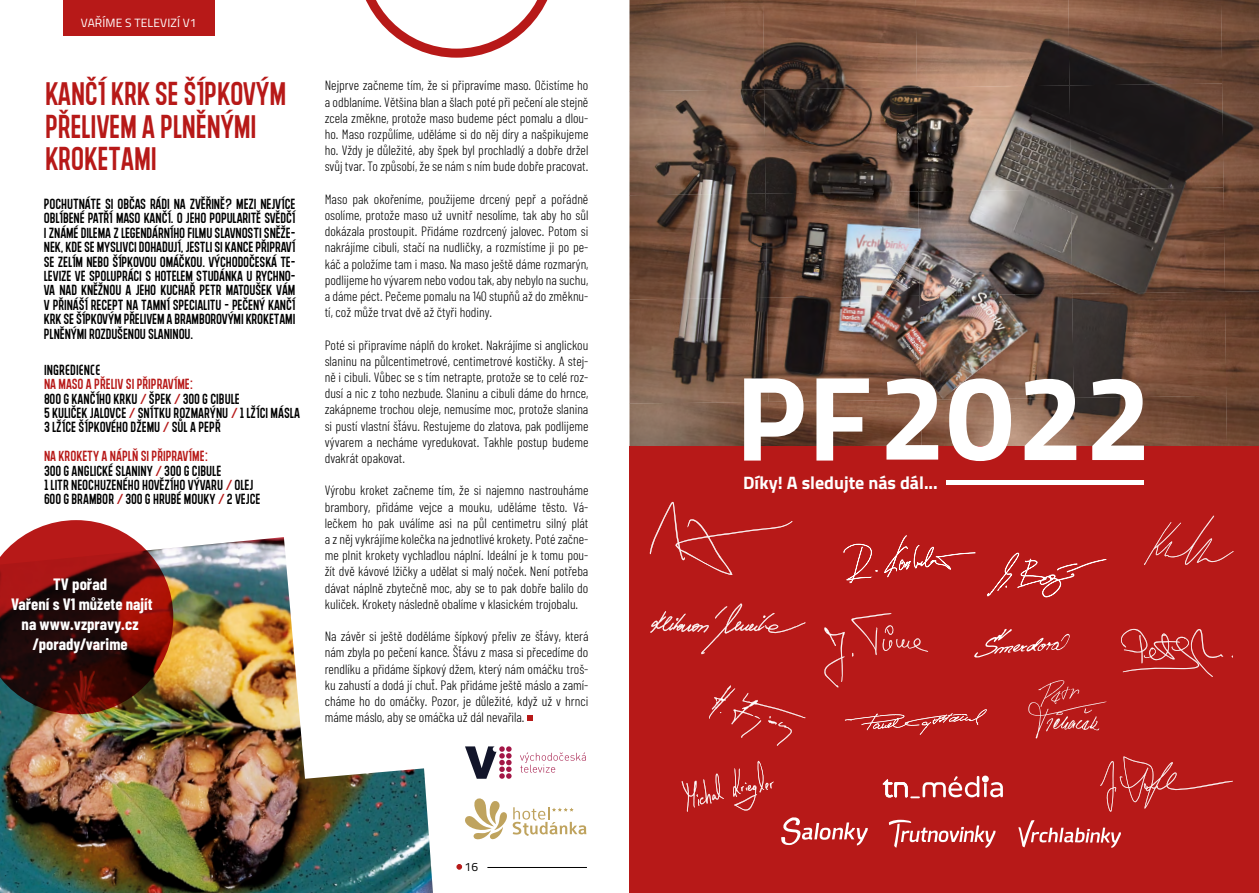
<style>
.page{position:relative;width:1259px;height:893px;background:#fff}
.page>*{position:absolute;margin:0;border:0;box-sizing:border-box;transform-origin:0 0}
.t1{font:condensed 27px/32.4px "BROOKLINE";letter-spacing:-.01em;color:#b71918}
.t2{font:700 18px "Titillium";color:#fff}
.t3{font:700 16.5px/19.8px "Barlow Condensed";color:#fff;text-align:center}
.t4{font:300 13.5px/16.2px "Barlow Condensed";color:#000;text-align:justify}
.t5{font:condensed 12px/14.4px "BROOKLINE";color:#000}
.t6{font:12px "Titillium Web";letter-spacing:.01em;color:#fff}
.t7{font:12px "Titillium Web";color:#000}
.s1{color:#b71918}
</style>
<div class="page">
<img style="left:0;top:537px;width:433px;height:356px">
<svg style="left:282px;top:537px;width:251px;height:242px"></svg>
<div style="left:63px;top:0;width:151px;height:35px;background:#b71918"></div>
<svg style="left:0;top:520px;width:173px;height:194px;background:#682822"></svg>
<svg style="left:366px;top:0;width:182px;height:58px"></svg>
<svg style="left:520px;top:752px;width:66px;height:21px"></svg>
<svg style="left:465px;top:746px;width:46px;height:33px"></svg>
<svg style="left:465px;top:798px;width:121px;height:42px"></svg>
<img style="left:629px;top:0;width:286px;height:89px">
<img style="left:915px;top:0;width:153px;height:87px">
<img style="left:1068px;top:0;width:153px;height:85px">
<img style="left:1221px;top:0;width:38px;height:291px">
<img style="left:629px;top:89px;width:135px;height:104px">
<img style="left:764px;top:87px;width:152px;height:106px">
<img style="left:916px;top:85px;width:153px;height:106px">
<img style="left:1069px;top:83px;width:154px;height:106px">
<img style="left:629px;top:193px;width:136px;height:105px">
<img style="left:765px;top:191px;width:153px;height:107px">
<img style="left:918px;top:189px;width:152px;height:107px">
<img style="left:1070px;top:187px;width:155px;height:107px">
<img style="left:629px;top:298px;width:138px;height:102px">
<img style="left:767px;top:296px;width:152px;height:104px">
<img style="left:919px;top:294px;width:153px;height:102px">
<img style="left:1072px;top:292px;width:152px;height:104px">
<img style="left:1224px;top:291px;width:35px;height:155px">
<img style="left:629px;top:400px;width:257px;height:46px">
<img style="left:1011px;top:396px;width:216px;height:50px">
<div style="left:629px;top:446px;width:630px;height:447px;background:#b71918"></div>
<svg style="left:1024px;top:379px;width:120px;height:81px"></svg>
<svg style="left:886px;top:378px;width:125px;height:83px"></svg>
<svg style="left:744px;top:378px;width:125px;height:83px"></svg>
<svg style="left:709px;top:685px;width:96px;height:61px"></svg>
<svg style="left:845px;top:709px;width:142px;height:26px"></svg>
<svg style="left:650px;top:603px;width:155px;height:51px"></svg>
<svg style="left:681px;top:773px;width:43px;height:39px"></svg>
<svg style="left:733px;top:761px;width:40px;height:50px"></svg>
<svg style="left:987px;top:553px;width:119px;height:44px"></svg>
<svg style="left:824px;top:627px;width:21px;height:60px"></svg>
<svg style="left:851px;top:613px;width:77px;height:44px"></svg>
<svg style="left:1144px;top:516px;width:89px;height:49px"></svg>
<svg style="left:1121px;top:629px;width:102px;height:48px"></svg>
<svg style="left:1100px;top:756px;width:133px;height:56px"></svg>
<svg style="left:650px;top:501px;width:142px;height:74px"></svg>
<svg style="left:884px;top:535px;width:91px;height:42px"></svg>
<svg style="left:843px;top:544px;width:35px;height:39px"></svg>
<svg style="left:1028px;top:680px;width:79px;height:59px"></svg>
<svg style="left:974px;top:629px;width:96px;height:29px"></svg>
<div style="left:946px;top:480px;width:198px;height:5px;background:#fff"></div>
<svg style="left:781px;top:817px;width:87px;height:28px"></svg>
<svg style="left:888px;top:820px;width:107px;height:28px"></svg>
<svg style="left:1018px;top:820px;width:103px;height:28px"></svg>
<svg style="left:883px;top:776px;width:120px;height:22px"></svg>
<svg style="left:456px;top:864px;width:6px;height:5px"></svg>
<hr style="left:487px;top:867px;width:100px;height:1px;background:#000">
<svg style="left:527px;top:716px;width:6px;height:5px"></svg>
<p class="t6" style="left:81px;top:14px;width:117px">VAŘÍME S TELEVIZÍ V1</p>
<h1 class="t1" style="left:45px;top:77px;width:243px">KANČÍ KRK SE ŠÍPKOVÝM<br>PŘELIVEM A PLNĚNÝMI<br>KROKETAMI</h1>
<p class="t5" style="left:44px;top:197px;width:253px;text-align:justify">POCHUTNÁTE SI OBČAS RÁDI NA ZVĚŘINĚ? MEZI NEJVÍCE OBLÍBENÉ PATŘÍ MASO KANČÍ. O JEHO POPULARITĚ SVĚDČÍ I ZNÁMÉ DILEMA Z LEGENDÁRNÍHO FILMU SLAVNOSTI SNĚŽE-NEK, KDE SE MYSLIVCI DOHADUJÍ, JESTLI SI KANCE PŘIPRAVÍ SE ZELÍM NEBO ŠÍPKOVOU OMÁČKOU. VÝCHODOČESKÁ TE-LEVIZE VE SPOLUPRÁCI S HOTELEM STUDÁNKA U RYCHNO-VA NAD KNĚŽNOU A JEHO KUCHAŘ PETR MATOUŠEK VÁM V PŘINÁŠÍ RECEPT NA TAMNÍ SPECIALITU - PEČENÝ KANČÍ KRK SE ŠÍPKOVÝM PŘELIVEM A BRAMBOROVÝMI KROKETAMI PLNĚNÝMI ROZDUŠENOU SLANINOU.</p>
<p class="t5" style="left:44px;top:362px;width:58px">INGREDIENCE</p>
<p class="t5" style="left:44px;top:377px;width:258px"><span class="s1">NA MASO A PŘELIV SI PŘIPRAVÍME:<br></span>800 G KANČÍHO KRKU <span class="s1">/</span> ŠPEK <span class="s1">/</span> 300 G CIBULE<br>5 KULIČEK JALOVCE <span class="s1">/</span> SNÍTKU ROZMARÝNU <span class="s1">/</span> 1 LŽÍCI MÁSLA 3 LŽÍCE ŠÍPKOVÉHO DŽEMU <span class="s1">/</span> SŮL A PEPŘ</p>
<p class="t5" style="left:44px;top:449px;width:218px"><span class="s1">NA KROKETY A NÁPLŇ SI PŘIPRAVÍME:<br></span>300 G ANGLICKÉ SLANINY <span class="s1">/</span> 300 G CIBULE<br>1 LITR NEOCHUZENÉHO HOVĚZÍHO VÝVARU <span class="s1">/</span> OLEJ 600 G BRAMBOR <span class="s1">/</span> 300 G HRUBÉ MOUKY <span class="s1">/</span> 2 VEJCE</p>
<p class="t3" style="left:11px;top:574px;width:143px">TV pořad<br>Vaření s V1 můžete najít na www.vzpravy.cz /porady/varime</p>
<p class="t4" style="left:325px;top:77px;width:265px">Nejprve začneme tím, že si připravíme maso. Očistíme ho a odblaníme. Většina blan a šlach poté při pečení ale stejně zcela změkne, protože maso budeme péct pomalu a dlou&shy;ho. Maso rozpůlíme, uděláme si do něj díry a našpikujeme ho. Vždy je důležité, aby špek byl prochladlý a dobře držel svůj tvar. To způsobí, že se nám s ním bude dobře pracovat.</p>
<p class="t4" style="left:325px;top:190px;width:265px">Maso pak okořeníme, použijeme drcený pepř a pořádně osolíme, protože maso už uvnitř nesolíme, tak aby ho sůl dokázala prostoupit. Přidáme rozdrcený jalovec. Potom si nakrájíme cibuli, stačí na nudličky, a rozmístíme ji po pe&shy;káč a položíme tam i maso. Na maso ještě dáme rozmarýn, podlijeme ho vývarem nebo vodou tak, aby nebylo na suchu, a dáme péct. Pečeme pomalu na 140 stupňů až do změknu&shy;tí, což může trvat dvě až čtyři hodiny.</p>
<p class="t4" style="left:325px;top:336px;width:265px">Poté si připravíme náplň do kroket. Nakrájíme si anglickou slaninu na půlcentimetrové, centimetrové kostičky. A stej&shy;ně i cibuli. Vůbec se s tím netrapte, protože se to celé roz&shy;dusí a nic z toho nezbude. Slaninu a cibuli dáme do hrnce, zakápneme trochou oleje, nemusíme moc, protože slanina si pustí vlastní šťávu. Restujeme do zlatova, pak podlijeme vývarem a necháme vyredukovat. Takhle postup budeme dvakrát opakovat.</p>
<p class="t4" style="left:325px;top:482px;width:265px">Výrobu kroket začneme tím, že si najemno nastrouháme brambory, přidáme vejce a mouku, uděláme těsto. Vá&shy;lečkem ho pak uválíme asi na půl centimetru silný plát a z něj vykrájíme kolečka na jednotlivé krokety. Poté začne&shy;me plnit krokety vychladlou náplní. Ideální je k tomu pou&shy;žít dvě kávové lžičky a udělat si malý noček. Není potřeba dávat náplně zbytečně moc, aby se to pak dobře balilo do kuliček. Krokety následně obalíme v klasickém trojobalu.</p>
<p class="t4" style="left:325px;top:628px;width:265px">Na závěr si ještě doděláme šípkový přeliv ze šťávy, která nám zbyla po pečení kance. Šťávu z masa si přecedíme do rendlíku a přidáme šípkový džem, který nám omáčku troš&shy;ku zahustí a dodá jí chuť. Pak přidáme ještě máslo a zamí&shy;cháme ho do omáčky. Pozor, je důležité, když už v hrnci máme máslo, aby se omáčka už dál nevařila.</p>
<p class="t7" style="left:465px;top:858px;width:15px">16</p>
<h2 class="t2" style="left:743px;top:468px;width:196px">Díky! A sledujte nás dál...</h2>
</div>
